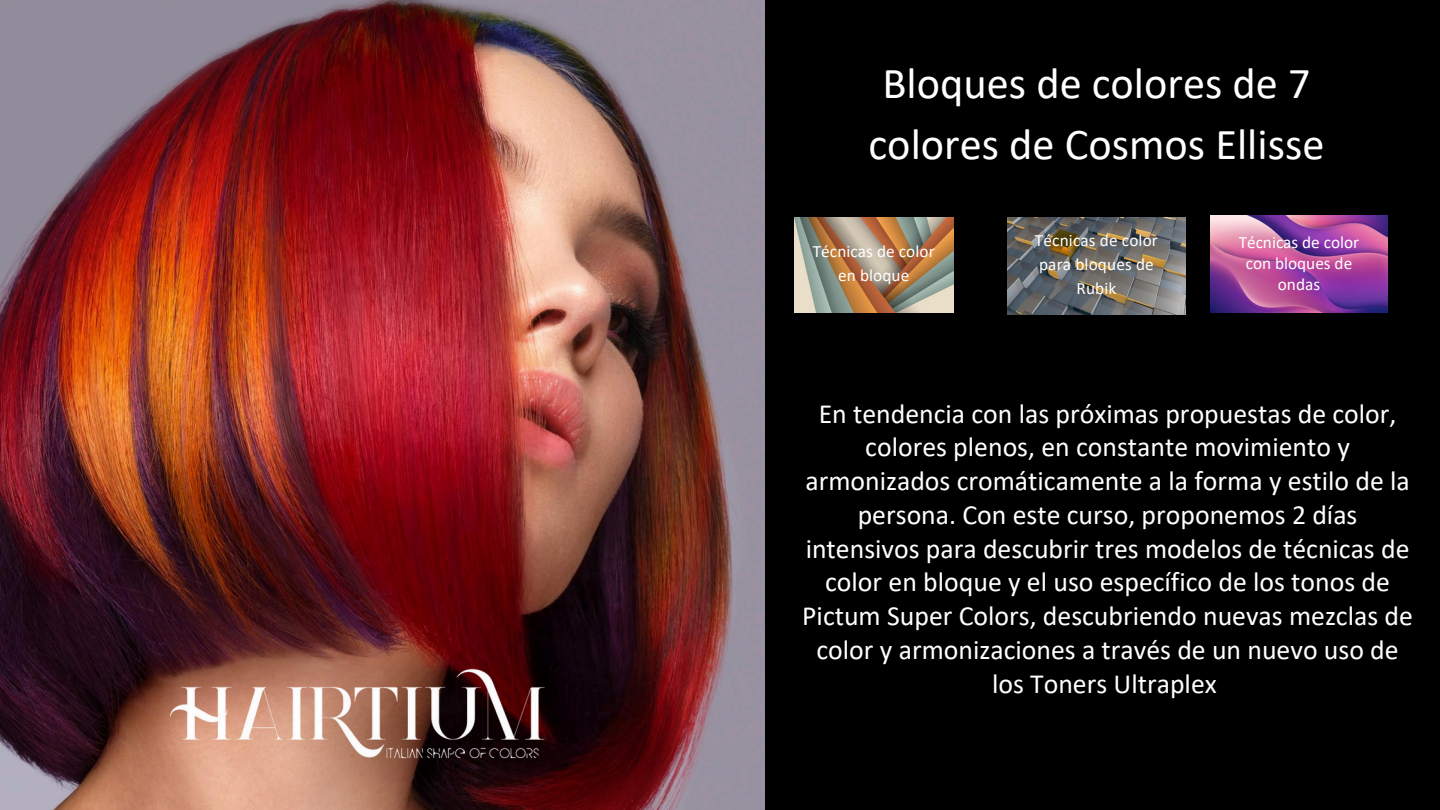
<style>
.page{position:relative;width:1440px;height:810px;background:#000}
.page>*{position:absolute;margin:0;border:0;box-sizing:border-box;transform-origin:0 0}
.t1{font:44.3px/61.5px "Calibri";color:#fff;text-align:center}
.t2{font:27.8px/33.8px "Calibri";color:#fff;text-align:center}
.t3{font:17.3px/21px "Calibri";color:#fff;text-align:center}
.t4{font:17.2px/24px "Calibri";letter-spacing:.01em;color:#fff;text-align:center}
</style>
<div class="page">
<img style="left:0;top:0;width:764px;height:810px">
<img style="left:1007px;top:218px;width:179px;height:97px">
<img style="left:794px;top:218px;width:159px;height:95px">
<img style="left:1210px;top:215px;width:178px;height:98px">
<img style="left:119px;top:627px;width:487px;height:183px">
<p class="t1" style="left:869px;top:56px;width:457px">Bloques de colores de 7 colores de Cosmos Ellisse</p>
<h1 class="t4" style="left:813px;top:241px;width:123px">Técnicas de color en bloque</h1>
<p class="t4" style="left:1035px;top:230px;width:124px">Técnicas de color para bloques de<br>Rubik</p>
<p class="t3" style="left:1239px;top:233px;width:122px">Técnicas de color con bloques de ondas</p>
<p class="t2" style="left:802px;top:399px;width:612px">En tendencia con las próximas propuestas de color, colores plenos, en constante movimiento y armonizados cromáticamente a la forma y estilo de la persona. Con este curso, proponemos 2 días intensivos para descubrir tres modelos de técnicas de color en bloque y el uso específico de los tonos de Pictum Super Colors, descubriendo nuevas mezclas de color y armonizaciones a través de un nuevo uso de los Toners Ultraplex</p>
</div>
